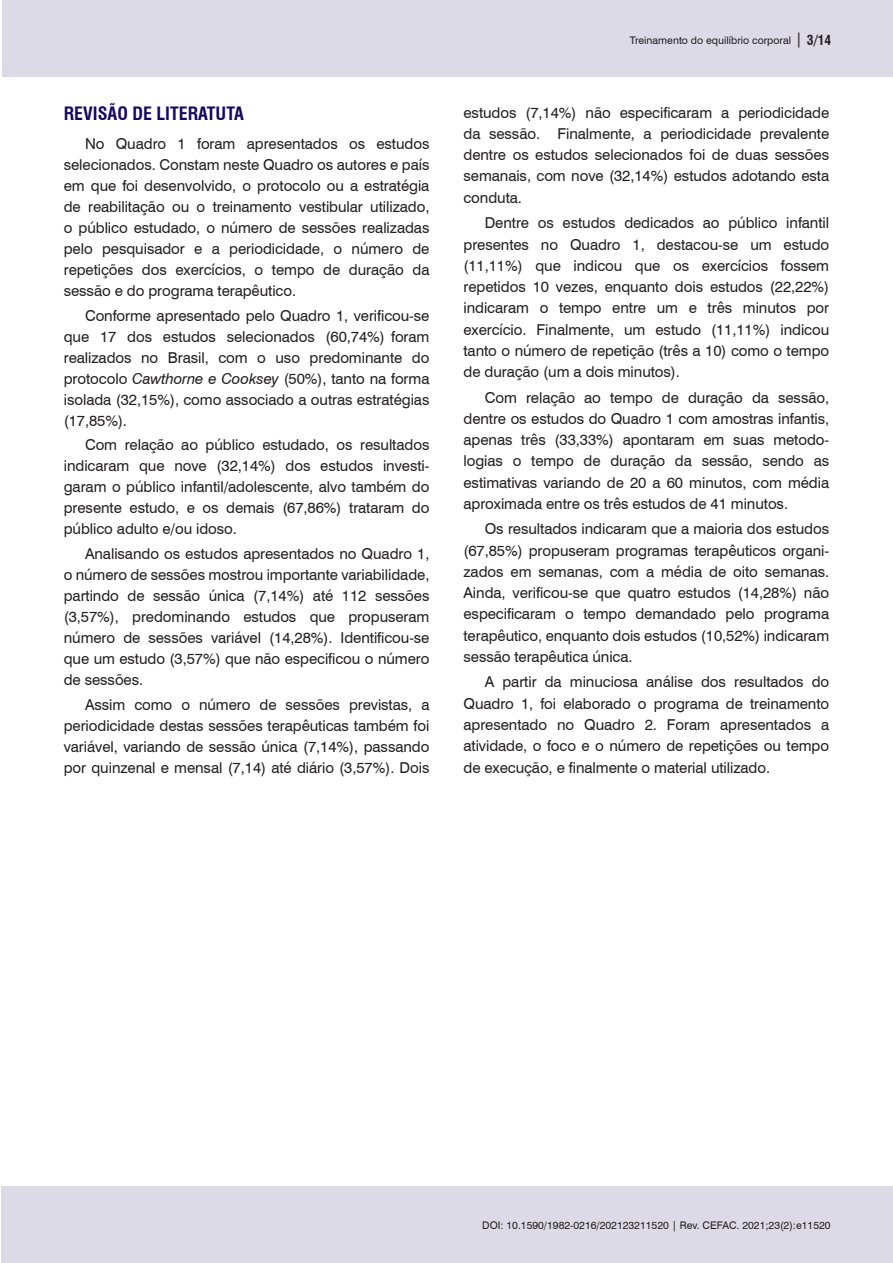
<style>
.page{position:relative;width:893px;height:1263px;background:#fff}
.page>*{position:absolute;margin:0;border:0;box-sizing:border-box;transform-origin:0 0}
.Nivel_1{font:700 condensed 18px "Swiss 721 BT";color:#18085f}
.Corpo_do_texto{font:15px/21.3px "Swiss 721 BT";letter-spacing:-.005em;color:#231f20;text-align:justify}
.t1{font:10.5px "Swiss 721 BT";color:#231f20}
.s1{font-style:italic}
.s2{font-size:15px}
.s3{font-weight:700;font-stretch:condensed;font-size:13.5px}
</style>
<div class="page">
<div style="left:1px;top:1186px;width:892px;height:77px;background:#dcdae7"></div>
<div style="left:2px;top:0;width:891px;height:77px;background:#dcdae7"></div>
<p class="Nivel_1" style="left:64px;top:103px;width:182px">REVISÃO DE LITERATUTA</p>
<p class="Corpo_do_texto" style="left:64px;top:133px;width:367px;text-indent:21px">No Quadro 1 foram apresentados os estudos selecionados. Constam neste Quadro os autores e país em que foi desenvolvido, o protocolo ou a estratégia de reabilitação ou o treinamento vestibular utilizado, o público estudado, o número de sessões realizadas pelo pesquisador e a periodicidade, o número de repetições dos exercícios, o tempo de duração da sessão e do programa terapêutico.</p>
<p class="Corpo_do_texto" style="left:64px;top:305px;width:367px;text-indent:21px">Conforme apresentado pelo Quadro 1, verificou-se que 17 dos estudos selecionados (60,74%) foram realizados no Brasil, com o uso predominante do protocolo <span class="s1">Cawthorne e Cooksey</span> (50%), tanto na forma isolada (32,15%), como associado a outras estratégias (17,85%).</p>
<p class="Corpo_do_texto" style="left:64px;top:434px;width:367px;text-indent:21px">Com relação ao público estudado, os resultados indicaram que nove (32,14%) dos estudos investi&shy;garam o público infantil/adolescente, alvo também do presente estudo, e os demais (67,86%) trataram do público adulto e/ou idoso.</p>
<p class="Corpo_do_texto" style="left:64px;top:543px;width:367px;text-indent:21px">Analisando os estudos apresentados no Quadro 1, o número de sessões mostrou importante variabilidade, partindo de sessão única (7,14%) até 112 sessões (3,57%), predominando estudos que propuseram número de sessões variável (14,28%). Identificou-se que um estudo (3,57%) que não especificou o número de sessões.</p>
<p class="Corpo_do_texto" style="left:64px;top:693px;width:367px;text-indent:21px">Assim como o número de sessões previstas, a periodicidade destas sessões terapêuticas também foi variável, variando de sessão única (7,14%), passando por quinzenal e mensal (7,14) até diário (3,57%). Dois</p>
<p class="t1" style="left:630px;top:34px;width:203px">Treinamento do equilíbrio corporal <span class="s2">|</span> <span class="s3">3/14</span></p>
<p class="Corpo_do_texto" style="left:463px;top:102px;width:367px">estudos (7,14%) não especificaram a periodicidade da sessão. Finalmente, a periodicidade prevalente dentre os estudos selecionados foi de duas sessões semanais, com nove (32,14%) estudos adotando esta conduta.</p>
<p class="Corpo_do_texto" style="left:463px;top:212px;width:367px;text-indent:21px">Dentre os estudos dedicados ao público infantil presentes no Quadro 1, destacou-se um estudo (11,11%) que indicou que os exercícios fossem repetidos 10 vezes, enquanto dois estudos (22,22%) indicaram o tempo entre um e três minutos por exercício. Finalmente, um estudo (11,11%) indicou tanto o número de repetição (três a 10) como o tempo de duração (um a dois minutos).</p>
<p class="Corpo_do_texto" style="left:463px;top:386px;width:367px;text-indent:21px">Com relação ao tempo de duração da sessão, dentre os estudos do Quadro 1 com amostras infantis, apenas três (33,33%) apontaram em suas metodo&shy;logias o tempo de duração da sessão, sendo as estimativas variando de 20 a 60 minutos, com média aproximada entre os três estudos de 41 minutos.</p>
<p class="Corpo_do_texto" style="left:463px;top:518px;width:367px;text-indent:21px">Os resultados indicaram que a maioria dos estudos (67,85%) propuseram programas terapêuticos organi&shy;zados em semanas, com a média de oito semanas.<br>Ainda, verificou-se que quatro estudos (14,28%) não especificaram o tempo demandado pelo programa terapêutico, enquanto dois estudos (10,52%) indicaram sessão terapêutica única.</p>
<p class="Corpo_do_texto" style="left:463px;top:671px;width:367px;text-indent:21px">A partir da minuciosa análise dos resultados do Quadro 1, foi elaborado o programa de treinamento apresentado no Quadro 2. Foram apresentados a atividade, o foco e o número de repetições ou tempo de execução, e finalmente o material utilizado.</p>
<p class="t1" style="left:482px;top:1218px;width:350px">DOI: 10.1590/1982-0216/202123211520 | Rev. CEFAC. 2021;23(2):e11520</p>
</div>
